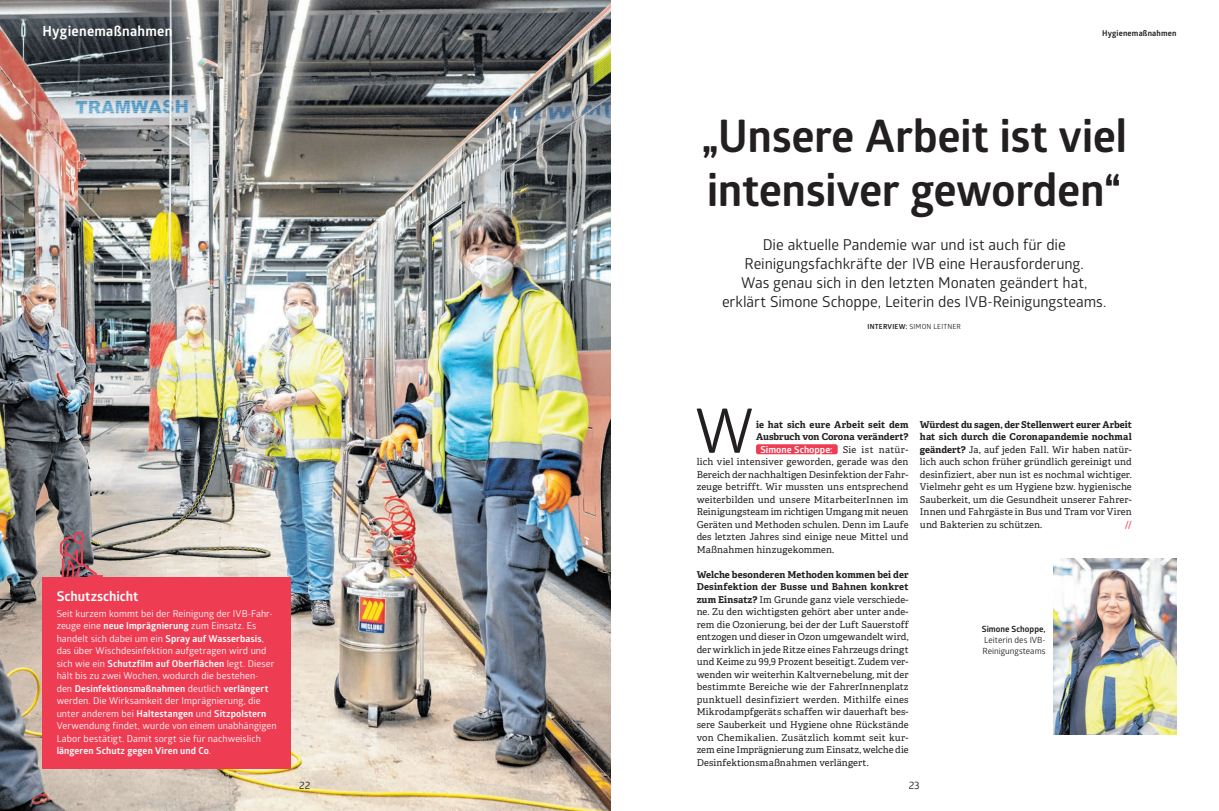
<style>
.page{position:relative;width:1219px;height:811px;background:#fff}
.page>*{position:absolute;margin:0;border:0;box-sizing:border-box;transform-origin:0 0}
.t1{font:61.6px "Glober";color:#231f20}
.t2{font:700 45px/54px "Glober";letter-spacing:-.01em;color:#231f20}
.t3{font:15px/19px "Glober";letter-spacing:-.005em;color:#231f20;text-align:center}
.t4{font:700 14px "Glober";letter-spacing:.02em;color:#fff}
.t5{font:700 13.5px "Glober";color:#fff}
.t6{font:10.6px "Glober";color:#231f20}
.t7{font:700 9.6px "Glober";letter-spacing:.005em;color:#fff}
.t8{font:9.5px/12.5px "Adelle";letter-spacing:.01em;color:#231f20;text-align:justify}
.t9{font:9.5px/12.5px "Glober";letter-spacing:.01em;color:#fff}
.t10{font:700 9.5px/12.5px "Adelle";letter-spacing:.005em;color:#231f20}
.t11{font:9.5px "Adelle";color:#ee3d53}
.t12{font:8.5px/11px "Glober";color:#231f20}
.t13{font:700 8.5px "Glober";color:#231f20}
.t14{font:700 8px "Glober";letter-spacing:.02em;color:#231f20}
.t15{font:7px "Glober";letter-spacing:.03em;color:#231f20}
.s1{font-weight:700}
.s2{font-family:"Adelle";font-weight:400;font-size:9.5px;color:#231f20}
</style>
<div class="page">
<img style="left:0;top:0;width:610px;height:811px">
<div style="left:43px;top:577px;width:248px;height:191px;background:#ee3d53"></div>
<div style="left:74px;top:532px;width:10px;height:12px;border:2px solid #ee3d53;border-radius:4px"></div>
<svg style="left:59px;top:535px;width:45px;height:42px;background:#956e72"></svg>
<div style="left:756px;top:444px;width:82px;height:10px;background:#ee3d53;border-radius:2px"></div>
<img style="left:1054px;top:558px;width:122px;height:176px">
<h3 class="t4" style="left:43px;top:22px;width:131px">Hygienemaßnahmen</h3>
<h3 class="t5" style="left:57px;top:587px;width:83px">Schutzschicht</h3>
<p class="t9" style="left:57px;top:606px;width:221px">Seit kurzem kommt bei der Reinigung der IVB-Fahr&shy;zeuge eine <span class="s1">neue Imprägnierung</span> zum Einsatz. Es handelt sich dabei um ein <span class="s1">Spray auf Wasserbasis</span>, das über Wischdesinfektion aufgetragen wird und sich wie ein <span class="s1">Schutzfilm auf Oberflächen</span> legt. Dieser hält bis zu zwei Wochen, wodurch die bestehen-<br>den <span class="s1">Desinfektionsmaßnahmen</span> deutlich <span class="s1">verlängert </span>werden. Die Wirksamkeit der Imprägnierung, die unter anderem bei <span class="s1">Haltestangen</span> und <span class="s1">Sitzpolstern </span>Verwendung findet, wurde von einem unabhängigen Labor bestätigt. Damit sorgt sie für nachweislich <span class="s1">längeren Schutz gegen Viren und Co</span>.</p>
<p class="t6" style="left:299px;top:777px;width:13px">22</p>
<p class="t14" style="left:1102px;top:28px;width:76px">Hygienemaßnahmen</p>
<h2 class="t2" style="left:701px;top:108px;width:428px">„Unsere Arbeit ist viel intensiver geworden“</h2>
<h3 class="t3" style="left:722px;top:235px;width:386px">Die aktuelle Pandemie war und ist auch für die Reinigungsfachkräfte der IVB eine Herausforderung.<br>Was genau sich in den letzten Monaten geändert hat, erklärt Simone Schoppe, Leiterin des IVB-Reinigungsteams.</h3>
<p class="t15" style="left:867px;top:322px;width:95px"><span class="s1">INTERVIEW:</span> SIMON LEITNER</p>
<h1 class="t1" style="left:695px;top:388px;width:60px">W</h1>
<p class="t10" style="left:756px;top:418px;width:154px">ie hat sich eure Arbeit seit dem<br>Ausbruch von Corona verändert?</p>
<p class="t7" style="left:760px;top:443px;width:150px">Simone Schoppe: <span class="s2">Sie ist natür-</span></p>
<p class="t8" style="left:697px;top:456px;width:213px">lich viel intensiver geworden, gerade was den Bereich der nachhaltigen Desinfektion der Fahr&shy;zeuge betrifft. Wir mussten uns entsprechend weiterbilden und unsere MitarbeiterInnen im Reinigungsteam im richtigen Umgang mit neuen Geräten und Methoden schulen. Denn im Laufe des letzten Jahres sind einige neue Mittel und Maßnahmen hinzugekommen.</p>
<p class="t8" style="left:697px;top:568px;width:213px"><span class="s1">Welche besonderen Methoden kommen bei der Desinfektion der Busse und Bahnen konkret zum Einsatz?</span> Im Grunde ganz viele verschiede&shy;ne. Zu den wichtigsten gehört aber unter ande&shy;rem die Ozonierung, bei der der Luft Sauerstoff entzogen und dieser in Ozon umgewandelt wird, der wirklich in jede Ritze eines Fahrzeugs dringt und Keime zu 99,9 Prozent beseitigt. Zudem ver&shy;wenden wir weiterhin Kaltvernebelung, mit der bestimmte Bereiche wie der FahrerInnenplatz punktuell desinfiziert werden. Mithilfe eines Mikrodampfgeräts schaffen wir dauerhaft bes&shy;sere Sauberkeit und Hygiene ohne Rückstände von Chemikalien. Zusätzlich kommt seit kur&shy;zem eine Imprägnierung zum Einsatz, welche die Desinfektionsmaßnahmen verlängert.</p>
<p class="t8" style="left:920px;top:418px;width:213px"><span class="s1">Würdest du sagen, der Stellenwert eurer Arbeit hat sich durch die Coronapandemie nochmal geändert?</span> Ja, auf jeden Fall. Wir haben natür&shy;lich auch schon früher gründlich gereinigt und desinfiziert, aber nun ist es nochmal wichtiger.<br>Vielmehr geht es um Hygiene bzw. hygienische Sauberkeit, um die Gesundheit unserer Fahrer-Innen und Fahrgäste in Bus und Tram vor Viren und Bakterien zu schützen.</p>
<p class="t11" style="left:1125px;top:519px;width:8px">//</p>
<p class="t13" style="left:982px;top:623px;width:65px">Simone Schoppe,</p>
<p class="t12" style="left:983px;top:634px;width:64px">Leiterin des IVB-<br>Reinigungsteams</p>
<p class="t6" style="left:909px;top:777px;width:13px">23</p>
</div>
